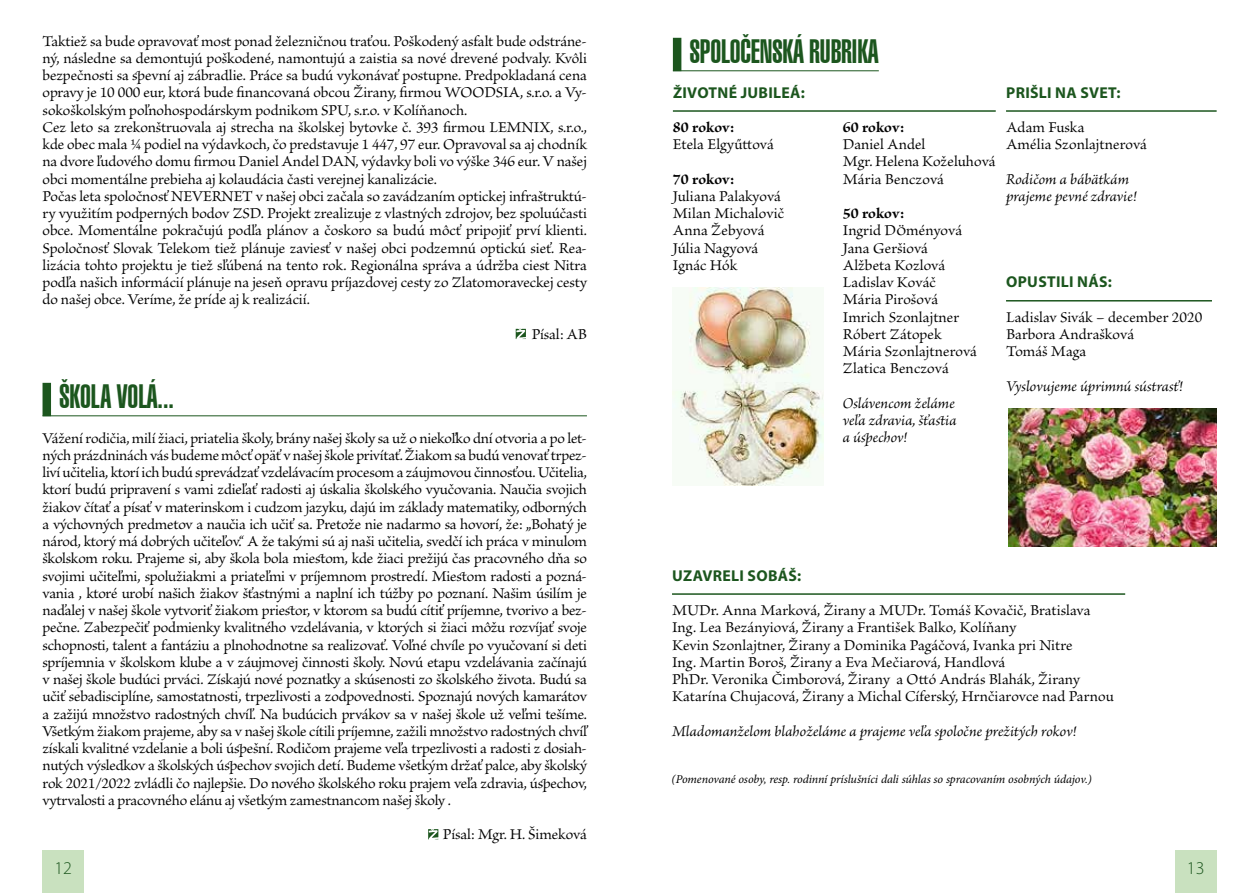
<style>
.page{position:relative;width:1259px;height:893px;background:#fff}
.page>*{position:absolute;margin:0;border:0;box-sizing:border-box;transform-origin:0 0}
.t1{font:33px "Swiss 911 AT Ultra Compressed";color:#1c561e}
.t2{font:300 18px "Myriad Pro";color:#1c561e}
.t3{font:15.75px/17.2px "Brioso Pro";color:#000}
.t4{font:italic 15.75px/17.2px "Brioso Pro";color:#000;text-align:justify}
.t5{font:700 15.75px "Myriad Pro";letter-spacing:.02em;color:#1c561e}
.t6{font:700 15.75px "Brioso Pro";color:#000}
.t7{font:italic 12px "Minion Pro";letter-spacing:-.01em;color:#000}
</style>
<div class="page">
<div style="left:43px;top:850px;width:41px;height:43px;background:#c9e1bf"></div>
<div style="left:1175px;top:850px;width:41px;height:43px;background:#c9e1bf"></div>
<div style="left:43px;top:383px;width:8px;height:33px;background:#1c561e"></div>
<hr style="left:43px;top:415px;width:544px;height:1px;background:#1c561e">
<hr style="left:1006px;top:300px;width:206px;height:2px;background:#1c561e">
<div style="left:673px;top:38px;width:8px;height:33px;background:#1c561e"></div>
<hr style="left:673px;top:70px;width:206px;height:1px;background:#1c561e">
<hr style="left:673px;top:110px;width:322px;height:2px;background:#1c561e">
<hr style="left:1006px;top:110px;width:210px;height:2px;background:#1c561e">
<img style="left:672px;top:287px;width:151px;height:199px">
<img style="left:1008px;top:408px;width:208px;height:138px">
<hr style="left:672px;top:593px;width:453px;height:2px;background:#1c561e">
<svg style="left:516px;top:329px;width:10px;height:10px"></svg>
<svg style="left:428px;top:829px;width:10px;height:11px"></svg>
<p class="t3" style="left:43px;top:33px;width:546px">Taktiež sa bude opravovať most ponad železničnou traťou. Poškodený asfalt bude odstráne&shy;ný, následne sa demontujú poškodené, namontujú a zaistia sa nové drevené podvaly. Kvôli bezpečnosti sa spevní aj zábradlie. Práce sa budú vykonávať postupne. Predpokladaná cena opravy je 10 000 eur, ktorá bude financovaná obcou Žirany, firmou WOODSIA, s.r.o. a Vy&shy;sokoškolským poľnohospodárskym podnikom SPU, s.r.o. v Kolíňanoch.<br>Cez leto sa zrekonštruovala aj strecha na školskej bytovke č. 393 firmou LEMNIX, s.r.o., kde obec mala ¼ podiel na výdavkoch, čo predstavuje 1 447, 97 eur. Opravoval sa aj chodník na dvore ľudového domu firmou Daniel Andel DAN, výdavky boli vo výške 346 eur. V našej obci momentálne prebieha aj kolaudácia časti verejnej kanalizácie.<br>Počas leta spoločnosť NEVERNET v našej obci začala so zavádzaním optickej infraštruktú&shy;ry využitím podperných bodov ZSD. Projekt zrealizuje z vlastných zdrojov, bez spoluúčasti obce. Momentálne pokračujú podľa plánov a čoskoro sa budú môcť pripojiť prví klienti.<br>Spoločnosť Slovak Telekom tiež plánuje zaviesť v našej obci podzemnú optickú sieť. Rea&shy;lizácia tohto projektu je tiež sľúbená na tento rok. Regionálna správa a údržba ciest Nitra podľa našich informácií plánuje na jeseň opravu príjazdovej cesty zo Zlatomoraveckej cesty do našej obce. Veríme, že príde aj k realizácií.</p>
<p class="t3" style="left:532px;top:326px;width:57px">Písal: AB</p>
<h1 class="t1" style="left:60px;top:378px;width:116px">ŠKOLA VOLÁ...</h1>
<p class="t3" style="left:43px;top:430px;width:546px;text-align:justify">Vážení rodičia, milí žiaci, priatelia školy, brány našej školy sa už o niekoľko dní otvoria a po let&shy;ných prázdninách vás budeme môcť opäť v našej škole privítať. Žiakom sa budú venovať trpez&shy;liví učitelia, ktorí ich budú sprevádzať vzdelávacím procesom a záujmovou činnosťou. Učitelia, ktorí budú pripravení s vami zdieľať radosti aj úskalia školského vyučovania. Naučia svojich žiakov čítať a písať v materinskom i cudzom jazyku, dajú im základy matematiky, odborných a výchovných predmetov a naučia ich učiť sa. Pretože nie nadarmo sa hovorí, že: „Bohatý je národ, ktorý má dobrých učiteľov.“ A že takými sú aj naši učitelia, svedčí ich práca v minulom školskom roku. Prajeme si, aby škola bola miestom, kde žiaci prežijú čas pracovného dňa so svojimi učiteľmi, spolužiakmi a priateľmi v príjemnom prostredí. Miestom radosti a pozná&shy;vania , ktoré urobí našich žiakov šťastnými a naplní ich túžby po poznaní. Našim úsilím je naďalej v našej škole vytvoriť žiakom priestor, v ktorom sa budú cítiť príjemne, tvorivo a bez&shy;pečne. Zabezpečiť podmienky kvalitného vzdelávania, v ktorých si žiaci môžu rozvíjať svoje schopnosti, talent a fantáziu a plnohodnotne sa realizovať. Voľné chvíle po vyučovaní si deti spríjemnia v školskom klube a v záujmovej činnosti školy. Novú etapu vzdelávania začínajú v našej škole budúci prváci. Získajú nové poznatky a skúsenosti zo školského života. Budú sa učiť sebadisciplíne, samostatnosti, trpezlivosti a zodpovednosti. Spoznajú nových kamarátov a zažijú množstvo radostných chvíľ. Na budúcich prvákov sa v našej škole už veľmi tešíme.<br>Všetkým žiakom prajeme, aby sa v našej škole cítili príjemne, zažili množstvo radostných chvíľ získali kvalitné vzdelanie a boli úspešní. Rodičom prajeme veľa trpezlivosti a radosti z dosiah&shy;nutých výsledkov a školských úspechov svojich detí. Budeme všetkým držať palce, aby školský rok 2021/2022 zvládli čo najlepšie. Do nového školského roku prajem veľa zdravia, úspechov, vytrvalosti a pracovného elánu aj všetkým zamestnancom našej školy .</p>
<p class="t3" style="left:443px;top:827px;width:146px">Písal: Mgr. H. Šimeková</p>
<h1 class="t1" style="left:690px;top:33px;width:190px">SPOLOČENSKÁ RUBRIKA</h1>
<p class="t5" style="left:673px;top:82px;width:133px">ŽIVOTNÉ JUBILEÁ:</p>
<p class="t6" style="left:673px;top:119px;width:63px">80 rokov:</p>
<p class="t3" style="left:673px;top:137px;width:102px">Etela Elgyűttová</p>
<p class="t6" style="left:673px;top:170px;width:63px">70 rokov:</p>
<p class="t3" style="left:673px;top:188px;width:113px">Juliana Palakyová<br>Milan Michalovič<br>Anna Žebyová<br>Júlia Nagyová<br>Ignác Hók</p>
<p class="t6" style="left:843px;top:119px;width:63px">60 rokov:</p>
<p class="t3" style="left:843px;top:137px;width:154px">Daniel Andel<br>Mgr. Helena Koželuhová<br>Mária Benczová</p>
<p class="t6" style="left:843px;top:205px;width:63px">50 rokov:</p>
<p class="t3" style="left:843px;top:223px;width:136px">Ingrid DÖményová<br>Jana Geršiová<br>Alžbeta Kozlová<br>Ladislav Kováč<br>Mária Pirošová<br>Imrich Szonlajtner<br>Róbert Zátopek<br>Mária Szonlajtnerová<br>Zlatica Benczová</p>
<p class="t4" style="left:843px;top:394px;width:115px">Oslávencom želáme veľa zdravia, šťastia a úspechov!</p>
<p class="t5" style="left:1006px;top:82px;width:116px">PRIŠLI NA SVET:</p>
<p class="t3" style="left:1006px;top:119px;width:142px">Adam Fuska<br>Amélia Szonlajtnerová</p>
<p class="t4" style="left:1006px;top:170px;width:132px">Rodičom a bábätkám prajeme pevné zdravie!</p>
<p class="t5" style="left:1006px;top:272px;width:107px">OPUSTILI NÁS:</p>
<p class="t3" style="left:1006px;top:309px;width:198px">Ladislav Sivák – december 2020<br>Barbora Andrašková<br>Tomáš Maga</p>
<p class="t4" style="left:1006px;top:377px;width:178px">Vyslovujeme úprimnú sústrasť!</p>
<p class="t5" style="left:672px;top:565px;width:130px">UZAVRELI SOBÁŠ:</p>
<p class="t3" style="left:672px;top:602px;width:443px">MUDr. Anna Marková, Žirany a MUDr. Tomáš Kovačič, Bratislava Ing. Lea Bezányiová, Žirany a František Balko, Kolíňany<br>Kevin Szonlajtner, Žirany a Dominika Pagáčová, Ivanka pri Nitre<br>Ing. Martin Boroš, Žirany a Eva Mečiarová, Handlová<br>PhDr. Veronika Čimborová, Žirany a Ottó András Blahák, Žirany Katarína Chujacová, Žirany a Michal Cíferský, Hrnčiarovce nad Parnou</p>
<p class="t4" style="left:672px;top:722px;width:406px">Mladomanželom blahoželáme a prajeme veľa spoločne prežitých rokov!</p>
<p class="t7" style="left:671px;top:771px;width:422px">(Pomenované osoby, resp. rodinní príslušníci dali súhlas so spracovaním osobných údajov.)</p>
<p class="t2" style="left:54px;top:857px;width:19px">12</p>
<p class="t2" style="left:1187px;top:857px;width:19px">13</p>
</div>
